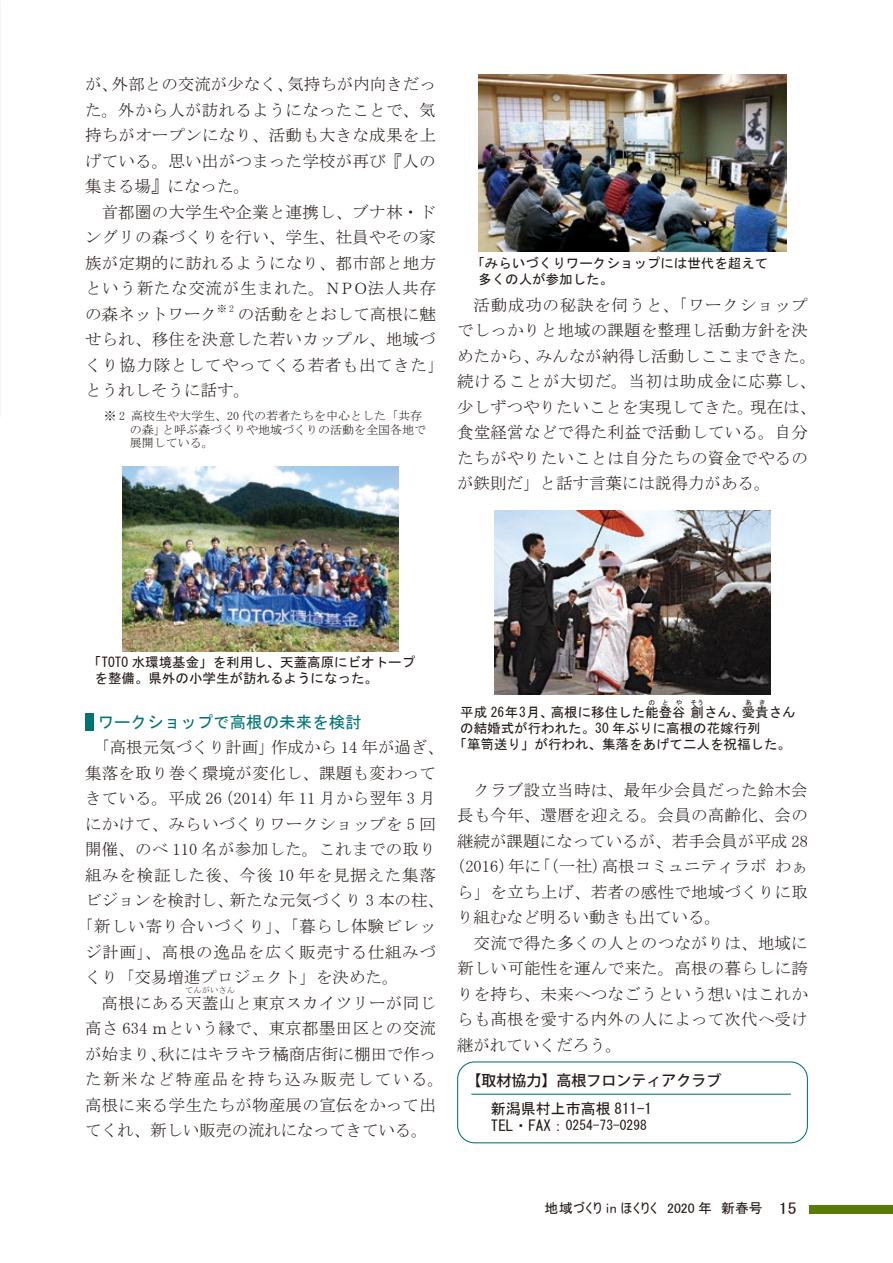
<style>
.page{position:relative;width:893px;height:1263px;background:#fff}
.page>*{position:absolute;margin:0;border:0;box-sizing:border-box;transform-origin:0 0}
.t1{font:16.5px/25.5px "MS Mincho";letter-spacing:.015em;color:#231916}
.t2{font:16.5px "MS Mincho";letter-spacing:.04em;color:#231916}
.t3{font:16.5px "MS Mincho";letter-spacing:.045em;color:#231916}
.t4{font:16.5px "MS Gothic";color:#007473}
.t5{font:500 15px "Koz Go Pro";color:#231916}
.t6{font:15px "MS Gothic";color:#231916}
.t7{font:13.8px "MS UI Gothic";letter-spacing:.05em;color:#231916}
.t8{font:13.5px/15.9px "MS Gothic";color:#231916}
.t9{font:12px/13.8px "MS Mincho";color:#231916}
.t10{font:9.6px "MS Mincho";color:#231916}
.t11{font:8.25px "MS Mincho";letter-spacing:.01em;color:#231916}
.t12{font:6.75px "MS Gothic";color:#231916}
.s1{font-size:15px}
.s2{font-family:"MS Gothic";font-size:14.85px}
</style>
<div class="page">
<div style="left:809px;top:1205px;width:84px;height:9px;background:#577c04"></div>
<div style="left:85px;top:714px;width:9px;height:17px;background:#007473"></div>
<div style="left:457px;top:1061px;width:351px;height:82px;border:1px solid #007473;border-radius:17px"></div>
<hr style="left:471px;top:1094px;width:320px;height:1px;background:#007473">
<img style="left:122px;top:466px;width:277px;height:185px">
<img style="left:494px;top:511px;width:277px;height:184px">
<img style="left:478px;top:74px;width:309px;height:178px">
<p class="t1" style="left:85px;top:71px;width:352px;text-align:justify">が、外部との交流が少なく、気持ちが内向きだった。外から人が訪れるようになったことで、気持ちがオープンになり、活動も大きな成果を上げている。思い出がつまった学校が再び『人の集まる場』になった。</p>
<p class="t1" style="left:85px;top:199px;width:352px;text-align:justify;text-indent:17px">首都圏の大学生や企業と連携し、ブナ林・ドングリの森づくりを行い、学生、社員やその家族が定期的に訪れるようになり、都市部と地方という新たな交流が生まれた。ＮＰＯ法人共存の森ネットワーク</p>
<p class="t10" style="left:217px;top:303px;width:18px">※2</p>
<p class="t1" style="left:85px;top:301px;width:361px;text-indent:153px">の活動をとおして高根に魅せられ、移住を決意した若いカップル、地域づくり協力隊としてやってくる若者も出てきた」とうれしそうに話す。</p>
<p class="t9" style="left:130px;top:409px;width:298px;text-indent:-26px">※ 2 高校生や大学生、20 代の若者たちを中心とした「共存の森」と呼ぶ森づくりや地域づくりの活動を全国各地で展開している。</p>
<p class="t8" style="left:478px;top:255px;width:292px;text-indent:-7px">「みらいづくりワークショップには世代を超えて多くの人が参加した。</p>
<p class="t1" style="left:457px;top:292px;width:361px;text-indent:16px">活動成功の秘訣を伺うと、「ワークショップでしっかりと地域の課題を整理し活動方針を決めたから、みんなが納得し活動しここまできた。続けることが大切だ。当初は助成金に応募し、少しずつやりたいことを実現してきた。現在は、食堂経営などで得た利益で活動している。自分たちがやりたいことは自分たちの資金でやるのが鉄則だ」と話す言葉には説得力がある。</p>
<p class="t8" style="left:95px;top:655px;width:322px;text-indent:-7px">「TOTO 水環境基金」を利用し、天蓋高原にビオトープを整備。県外の小学生が訪れるようになった。</p>
<p class="t4" style="left:98px;top:714px;width:266px">ワークショップで高根の未来を検討</p>
<p class="t1" style="left:93px;top:735px;width:352px">「高根元気づくり計画」作成から 14 年が過ぎ、</p>
<p class="t1" style="left:85px;top:760px;width:352px">集落を取り巻く環境が変化し、課題も変わって</p>
<p class="t1" style="left:85px;top:786px;width:352px">きている。平成 26（2014）年 11 月から翌年 3 月</p>
<p class="t1" style="left:85px;top:811px;width:352px">にかけて、みらいづくりワークショップを 5 回</p>
<p class="t1" style="left:85px;top:837px;width:352px">開催、のべ 110 名が参加した。これまでの取り</p>
<p class="t3" style="left:85px;top:867px;width:352px">組みを検証した後、今後 10 年を見据えた集落</p>
<p class="t1" style="left:85px;top:888px;width:361px">ビジョンを検討し、新たな元気づくり 3 本の柱、</p>
<p class="t2" style="left:77px;top:918px;width:361px">「新しい寄り合いづくり」、「暮らし体験ビレッ</p>
<p class="t2" style="left:85px;top:943px;width:352px">ジ計画」、高根の逸品を広く販売する仕組みづ</p>
<p class="t1" style="left:85px;top:964px;width:315px">くり「交易増進プロジェクト」を決めた。</p>
<p class="t1" style="left:102px;top:990px;width:336px">高根にある天蓋山と東京スカイツリーが同じ</p>
<p class="t11" style="left:185px;top:986px;width:51px">てんがいさん</p>
<p class="t1" style="left:85px;top:1015px;width:360px">高さ 634 ｍという縁で、東京都墨田区との交流が始まり、秋にはキラキラ橘商店街に棚田で作った新米など特産品を持ち込み販売している。高根に来る学生たちが物産展の宣伝をかって出てくれ、新しい販売の流れになってきている。</p>
<p class="t12" style="left:649px;top:699px;width:35px">のとや</p>
<p class="t12" style="left:690px;top:699px;width:15px">そう</p>
<p class="t12" style="left:745px;top:699px;width:22px">あ き</p>
<p class="t8" style="left:454px;top:720px;width:339px;text-indent:7px">の結婚式が行われた。30 年ぶりに高根の花嫁行列<br>「箪笥送り」が行われ、集落をあげて二人を祝福した。</p>
<p class="t8" style="left:460px;top:704px;width:337px">平成 26年3月、高根に移住した能登谷創さん、愛貴さん</p>
<p class="t1" style="left:474px;top:777px;width:336px">クラブ設立当時は、最年少会員だった鈴木会</p>
<p class="t1" style="left:457px;top:802px;width:352px">長も今年、還暦を迎える。会員の高齢化、会の</p>
<p class="t1" style="left:457px;top:828px;width:352px">継続が課題になっているが、若手会員が平成 28</p>
<p class="t1" style="left:449px;top:853px;width:361px">（2016）年に「（一社）高根コミュニティラボ わぁ</p>
<p class="t1" style="left:457px;top:879px;width:352px">ら」を立ち上げ、若者の感性で地域づくりに取</p>
<p class="t1" style="left:457px;top:904px;width:265px">り組むなど明るい動きも出ている。</p>
<p class="t1" style="left:474px;top:930px;width:336px">交流で得た多くの人とのつながりは、地域に</p>
<p class="t1" style="left:457px;top:955px;width:352px">新しい可能性を運んで来た。高根の暮らしに誇</p>
<p class="t1" style="left:457px;top:981px;width:352px">りを持ち、未来へつなごうという想いはこれか</p>
<p class="t1" style="left:457px;top:1006px;width:352px">らも髙根を愛する内外の人によって次代へ受け</p>
<p class="t1" style="left:457px;top:1032px;width:166px">継がれていくだろう。</p>
<p class="t5" style="left:466px;top:1071px;width:256px">【取材協力】高根フロンティアクラブ</p>
<p class="t6" style="left:491px;top:1101px;width:163px">新潟県村上市高根 811-1</p>
<p class="t8" style="left:491px;top:1117px;width:157px"><span class="s1">TEL・FAX：</span>0254-73-0298</p>
<p class="t7" style="left:545px;top:1201px;width:254px">地域づくり in ほくりく　2020 年　新春号 <span class="s2">15</span></p>
</div>
